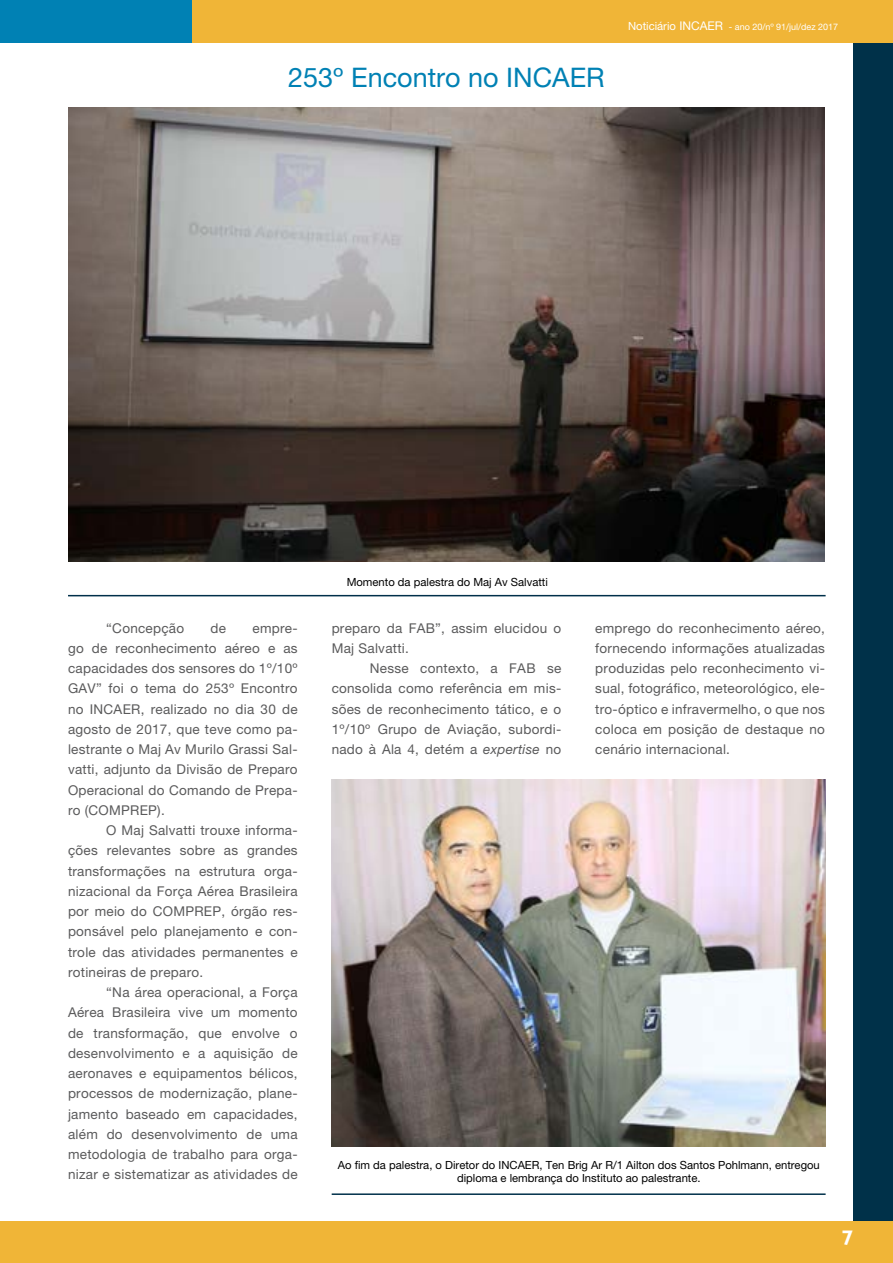
<style>
.page{position:relative;width:893px;height:1263px;background:#fff}
.page>*{position:absolute;margin:0;border:0;box-sizing:border-box;transform-origin:0 0}
.t1{font:27px "Helvetica Neue LT Pro";color:#0081b4}
.t2{font:700 21px "Humanist 521 BT";color:#fff}
.t3{font:13.5px/20.2px "Helvetica Neue LT Pro";letter-spacing:.02em;color:#5a5a5b;text-align:justify}
.t4{font:11.25px/13.5px "Helvetica Neue LT Pro";color:#000;text-align:center}
.t5{font:9px "Helvetica Neue LT Pro";color:#fff}
.s1{font-size:11.25px}
.s2{font-size:12px}
.s3{font-style:italic}
</style>
<div class="page">
<div style="left:0;top:0;width:195px;height:43px;background:#0081b4"></div>
<div style="left:853px;top:1px;width:40px;height:1261px;background:#003149"></div>
<div style="left:0;top:1221px;width:893px;height:42px;background:#f0b537"></div>
<div style="left:192px;top:0;width:701px;height:43px;background:#f0b537"></div>
<hr style="left:68px;top:595px;width:758px;height:1px;background:#00304a">
<hr style="left:332px;top:1193px;width:494px;height:2px;background:#00304a">
<img style="left:69px;top:107px;width:756px;height:454px">
<img style="left:332px;top:779px;width:494px;height:368px">
<h1 class="t1" style="left:288px;top:62px;width:318px">253º Encontro no INCAER</h1>
<p class="t5" style="left:628px;top:22px;width:212px"><span class="s1">Noticiário</span> <span class="s2">INCAER</span> - ano 20/nº 91/jul/dez 2017</p>
<p class="t4" style="left:347px;top:575px;width:203px">Momento da palestra do Maj Av Salvatti</p>
<p class="t3" style="left:106px;top:617px;width:79px">“Concepção</p>
<p class="t3" style="left:211px;top:617px;width:17px">de</p>
<p class="t3" style="left:68px;top:617px;width:231px;text-indent:184px">empre&shy;go de reconhecimento aéreo e as capacidades dos sensores do 1º/10º GAV” foi o tema do 253º Encontro no INCAER, realizado no dia 30 de agosto de 2017, que teve como pa&shy;lestrante o Maj Av Murilo Grassi Sal&shy;vatti, adjunto da Divisão de Preparo Operacional do Comando de Prepa&shy;ro (COMPREP).</p>
<p class="t3" style="left:68px;top:820px;width:231px;text-indent:38px">O Maj Salvatti trouxe informa&shy;ções relevantes sobre as grandes transformações na estrutura orga&shy;nizacional da Força Aérea Brasileira por meio do COMPREP, órgão res&shy;ponsável pelo planejamento e con&shy;trole das atividades permanentes e rotineiras de preparo.</p>
<p class="t3" style="left:68px;top:982px;width:231px;text-indent:38px">“Na área operacional, a Força Aérea Brasileira vive um momento de transformação, que envolve o desenvolvimento e a aquisição de aeronaves e equipamentos bélicos, processos de modernização, plane&shy;jamento baseado em capacidades, além do desenvolvimento de uma metodologia de trabalho para orga&shy;nizar e sistematizar as atividades de</p>
<p class="t3" style="left:332px;top:617px;width:231px">preparo da FAB”, assim elucidou o<br>Maj Salvatti.</p>
<p class="t3" style="left:332px;top:658px;width:231px;text-indent:38px">Nesse contexto, a FAB se consolida como referência em mis&shy;sões de reconhecimento tático, e o 1º/10º Grupo de Aviação, subordi&shy;nado à Ala 4, detém a <span class="s3">expertise</span> no</p>
<p class="t3" style="left:595px;top:617px;width:231px">emprego do reconhecimento aéreo, fornecendo informações atualizadas produzidas pelo reconhecimento vi&shy;sual, fotográfico, meteorológico, ele&shy;tro-óptico e infravermelho, o que nos coloca em posição de destaque no cenário internacional.</p>
<p class="t4" style="left:338px;top:1157px;width:483px">Ao fim da palestra, o Diretor do INCAER, Ten Brig Ar R/1 Ailton dos Santos Pohlmann, entregou diploma e lembrança do Instituto ao palestrante.</p>
<h2 class="t2" style="left:842px;top:1225px;width:13px">7</h2>
</div>
